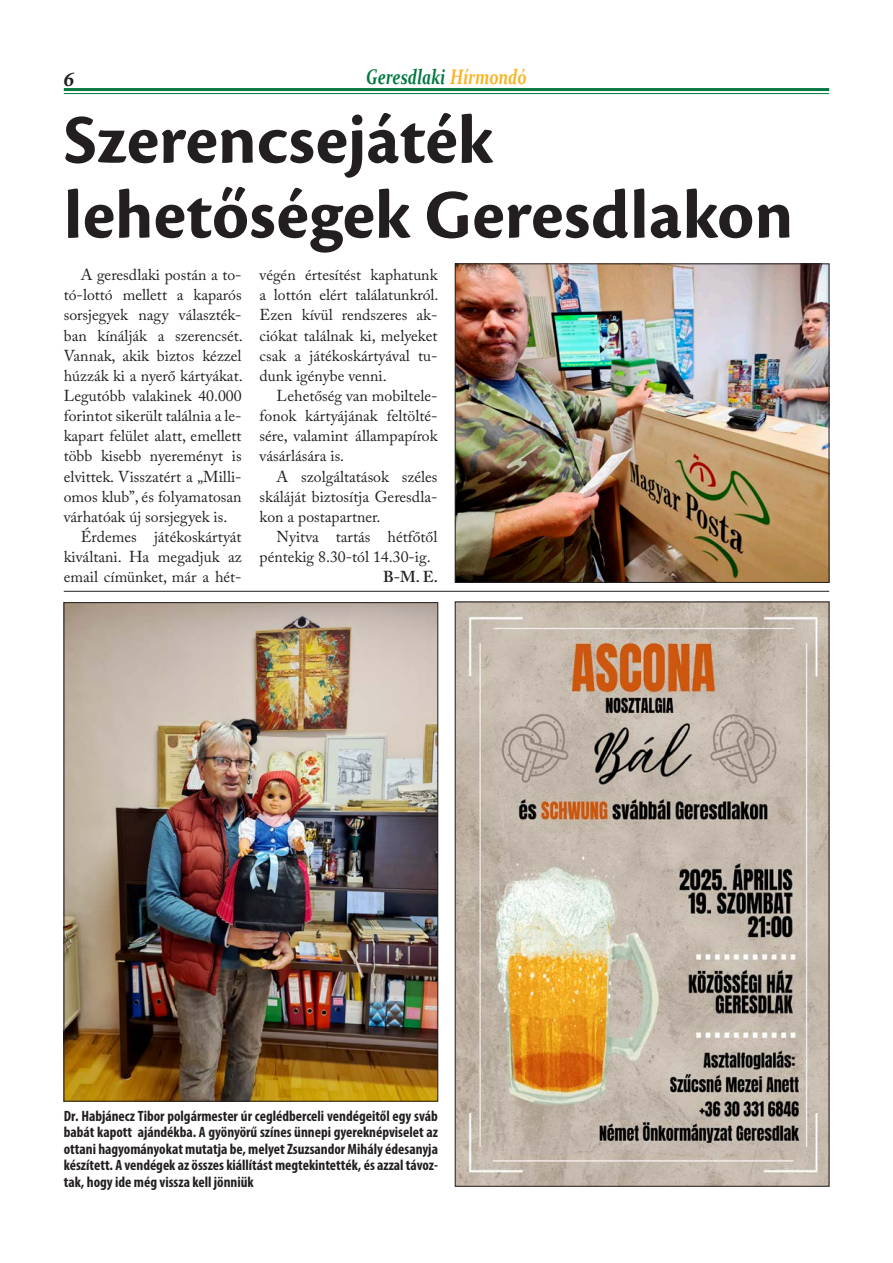
<style>
.page{position:relative;width:893px;height:1263px;background:#fff}
.page>*{position:absolute;margin:0;border:0;box-sizing:border-box;transform-origin:0 0}
.Cím_4hasáb{font:700 72px/74.8px "Cronos Pro";letter-spacing:.005em;color:#231f20}
.t1{font:italic 700 21px "Constantia";color:#007840;scale:.75 1}
.t2{font:italic 700 21px "Minion Pro";color:#231f20}
.Szöveg{font:15.75px/20.1px "Adobe Caslon Pro";color:#231f20;text-align:justify}
.Szöveg-2{font:600 15.75px "Adobe Caslon Pro";color:#231f20}
.Képaláírás{font:700 condensed 15px/16.5px "Myriad Pro";color:#231f20;text-align:justify}
.s1{color:#fbb221}
</style>
<div class="page">
<hr style="left:64px;top:88px;width:765px;height:3px;background:#007840">
<hr style="left:64px;top:93px;width:765px;height:1px;background:#007840">
<img style="left:457px;top:266px;width:370px;height:315px">
<div style="left:455px;top:264px;width:374px;height:319px;border:1px solid #231f20"></div>
<hr style="left:64px;top:591px;width:765px;height:1px;background:#231f20">
<img style="left:457px;top:604px;width:370px;height:580px">
<img style="left:66px;top:604px;width:370px;height:495px">
<h2 class="t2" style="left:64px;top:64px;width:12px">6</h2>
<h2 class="t1" style="left:366px;top:62px;width:215px">Geresdlaki <span class="s1">Hírmondó</span></h2>
<p class="Cím_4hasáb" style="left:64px;top:104px;width:731px">Szerencsejáték lehetőségek Geresdlakon</p>
<p class="Szöveg" style="left:64px;top:265px;width:180px;text-indent:17px">A geresdlaki postán a to&shy;tó-lottó mellett a kaparós sorsjegyek nagy választék&shy;ban kínálják a szerencsét.<br>Vannak, akik biztos kézzel húzzák ki a nyerő kártyákat.<br>Legutóbb valakinek 40.000 forintot sikerült találnia a le&shy;kapart felület alatt, emellett több kisebb nyereményt is elvittek. Visszatért a „Milli&shy;omos klub”, és folyamatosan várhatóak új sorsjegyek is.</p>
<p class="Szöveg" style="left:64px;top:527px;width:179px;text-indent:17px">Érdemes játékoskártyát kiváltani. Ha megadjuk az email címünket, már a hét-</p>
<p class="Szöveg" style="left:260px;top:265px;width:180px">végén értesítést kaphatunk a lottón elért találatunkról.<br>Ezen kívül rendszeres ak&shy;ciókat találnak ki, melyeket csak a játékoskártyával tu&shy;dunk igénybe venni.</p>
<p class="Szöveg" style="left:260px;top:386px;width:179px;text-indent:17px">Lehetőség van mobiltele&shy;fonok kártyájának feltölté&shy;sére, valamint állampapírok vásárlására is.</p>
<p class="Szöveg" style="left:260px;top:466px;width:179px;text-indent:17px">A szolgáltatások széles skáláját biztosítja Geresdla&shy;kon a postapartner.</p>
<p class="Szöveg" style="left:260px;top:527px;width:179px;text-indent:17px">Nyitva tartás hétfőtől péntekig 8.30-tól 14.30-ig.</p>
<p class="Szöveg-2" style="left:383px;top:568px;width:56px">B-M. E.</p>
<p class="Képaláírás" style="left:64px;top:1107px;width:376px">Dr. Habjánecz Tibor polgármester úr ceglédberceli vendégeitől egy sváb babát kapott ajándékba. A gyönyörű színes ünnepi gyereknépviselet az ottani hagyományokat mutatja be, melyet Zsuzsandor Mihály édesanyja készített. A vendégek az összes kiállítást megtekintették, és azzal távoz&shy;tak, hogy ide még vissza kell jönniük</p>
</div>
